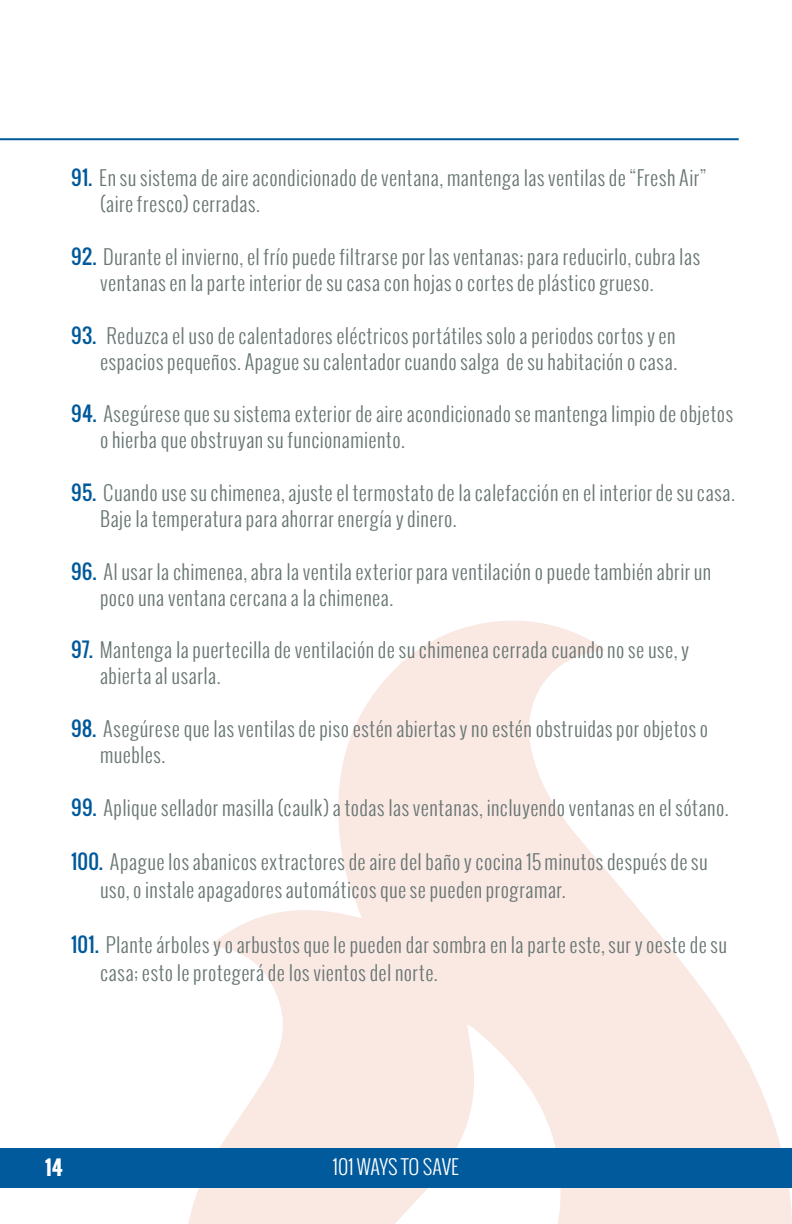
<style>
.page{position:relative;width:792px;height:1224px;background:#fff}
.page>*{position:absolute;margin:0;border:0;box-sizing:border-box;transform-origin:0 0}
.ListCopy{font:300 20px/26px "Oswald";letter-spacing:.02em;color:#687673}
.t1{font:300 20px "Oswald";color:#fff}
.t2{font:700 20px "Oswald";color:#fff}
.s1{font-weight:400;color:#00599b}
</style>
<div class="page">
<svg style="left:188px;top:621px;width:604px;height:603px;fill:#fae8e3"></svg>
<div style="left:0;top:1148px;width:792px;height:40px;background:#005a9c"></div>
<hr style="left:0;top:138px;width:739px;height:2px;background:#005a9c">
<p class="ListCopy" style="left:100px;top:165px;width:608px;text-indent:-29px"><span class="s1">91.</span> En su sistema de aire acondicionado de ventana, mantenga las ventilas de “Fresh Air” (aire fresco) cerradas.</p>
<p class="ListCopy" style="left:100px;top:244px;width:602px;text-indent:-29px"><span class="s1">92.</span> Durante el invierno, el frío puede filtrarse por las ventanas; para reducirlo, cubra las ventanas en la parte interior de su casa con hojas o cortes de plástico grueso.</p>
<p class="ListCopy" style="left:71px;top:322px;width:608px;text-align:right"><span class="s1">93.</span> Reduzca el uso de calentadores eléctricos portátiles solo a periodos cortos y en espacios pequeños. Apague su calentador cuando salga de su habitación o casa.</p>
<p class="ListCopy" style="left:100px;top:401px;width:635px;text-indent:-29px"><span class="s1">94.</span> Asegúrese que su sistema exterior de aire acondicionado se mantenga limpio de objetos o hierba que obstruyan su funcionamiento.</p>
<p class="ListCopy" style="left:100px;top:480px;width:637px;text-indent:-29px"><span class="s1">95.</span> Cuando use su chimenea, ajuste el termostato de la calefacción en el interior de su casa.<br>Baje la temperatura para ahorrar energía y dinero.</p>
<p class="ListCopy" style="left:100px;top:558px;width:613px;text-indent:-29px"><span class="s1">96.</span> Al usar la chimenea, abra la ventila exterior para ventilación o puede también abrir un poco una ventana cercana a la chimenea.</p>
<p class="ListCopy" style="left:100px;top:637px;width:591px;text-indent:-29px"><span class="s1">97.</span> Mantenga la puertecilla de ventilación de su chimenea cerrada cuando no se use, y abierta al usarla.</p>
<p class="ListCopy" style="left:100px;top:715px;width:610px;text-indent:-29px"><span class="s1">98.</span> Asegúrese que las ventilas de piso estén abiertas y no estén obstruidas por objetos o muebles.</p>
<p class="ListCopy" style="left:71px;top:794px;width:659px"><span class="s1">99.</span> Aplique sellador masilla (caulk) a todas las ventanas, incluyendo ventanas en el sótano.</p>
<p class="ListCopy" style="left:100px;top:848px;width:609px;line-height:28px;text-indent:-29px"><span class="s1">100.</span> Apague los abanicos extractores de aire del baño y cocina 15 minutos después de su uso, o instale apagadores automáticos que se pueden programar.</p>
<p class="ListCopy" style="left:100px;top:930px;width:628px;line-height:28px;text-indent:-29px"><span class="s1">101.</span> Plante árboles y o arbustos que le pueden dar sombra en la parte este, sur y oeste de su casa; esto le protegerá de los vientos del norte.</p>
<p class="t2" style="left:45px;top:1153px;width:19px">14</p>
<p class="t1" style="left:333px;top:1153px;width:128px">101 WAYS TO SAVE</p>
</div>
